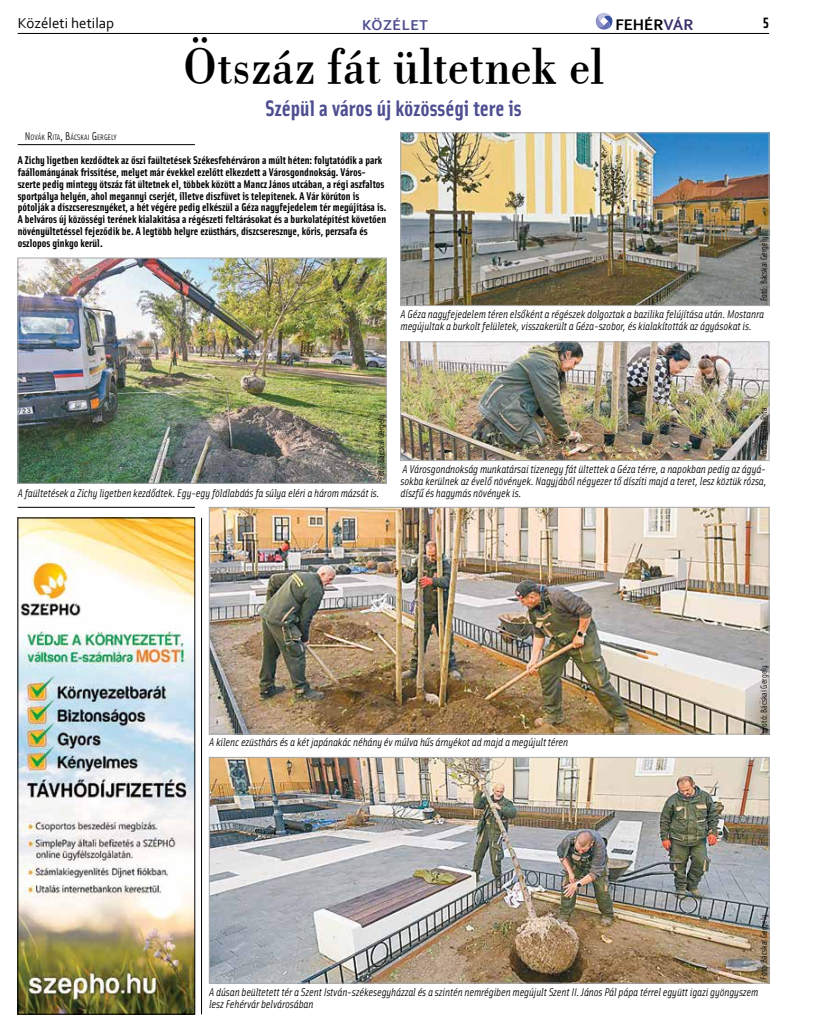
<style>
.page{position:relative;width:833px;height:1025px;background:#fff}
.page>*{position:absolute;margin:0;border:0;box-sizing:border-box;transform-origin:0 0}
.t1{font:52.5px "Bodoni PFL";color:#000;scale:.9 1}
.t2{font:700 22.5px "Solex";color:#4e4f91}
.t3{font:700 16.12px "Corbel";color:#000}
.t4{font:15px "Corbel";color:#000}
.t5{font:700 15px "Corbel";letter-spacing:.04em;color:#4e4f91}
.t6{font:700 15px "Solex";color:#000}
.t7{font:italic 11.25px/11.9px "Solex";letter-spacing:-.01em;color:#000}
.t8{font:700 11.25px/11.9px "Solex";color:#000}
.t9{font:8.75px "Solex";color:#000}
.t10{font:7.88px "Solex";color:#000}
.s1{color:#3c316c}
.s2{font-size:11.25px}
</style>
<div class="page">
<hr style="left:18px;top:33px;width:751px;height:1px;background:#000">
<svg style="left:595px;top:13px;width:17px;height:17px"></svg>
<hr style="left:18px;top:144px;width:177px;height:1px;background:#000">
<img style="left:20px;top:260px;width:364px;height:221px">
<div style="left:18px;top:258px;width:368px;height:225px;border:1px solid #a7a9ac"></div>
<img style="left:402px;top:135px;width:365px;height:168px">
<div style="left:400px;top:133px;width:369px;height:172px;border:1px solid #a7a9ac"></div>
<img style="left:402px;top:343px;width:365px;height:115px">
<div style="left:400px;top:341px;width:369px;height:119px;border:1px solid #a7a9ac"></div>
<img style="left:211px;top:509px;width:556px;height:222px">
<div style="left:209px;top:507px;width:560px;height:226px;border:1px solid #a7a9ac"></div>
<img style="left:211px;top:758px;width:556px;height:222px">
<div style="left:209px;top:756px;width:560px;height:226px;border:1px solid #a7a9ac"></div>
<img style="left:20px;top:519px;width:173px;height:492px">
<hr style="left:18px;top:507px;width:177px;height:1px;background:#000">
<hr style="left:201px;top:517px;width:1px;height:496px;background:#000">
<h3 class="t4" style="left:18px;top:13px;width:98px">Közéleti hetilap</h3>
<h3 class="t5" style="left:362px;top:15px;width:67px">Közélet</h3>
<h3 class="t3" style="left:615px;top:14px;width:80px">FEHÉR<span class="s1">VÁR</span></h3>
<h3 class="t6" style="left:762px;top:13px;width:8px">5</h3>
<h1 class="t1" style="left:183px;top:30px;width:469px">Ötszáz fát ültetnek el</h1>
<h2 class="t2" style="left:265px;top:94px;width:258px">Szépül a város új közösségi tere is</h2>
<p class="t10" style="left:25px;top:132px;width:93px"><span class="s2">N</span>OVÁK <span class="s2">R</span> ITA<span class="s2">, B</span>ÁCSKAI <span class="s2">G</span>ERGELY</p>
<p class="t8" style="left:18px;top:153px;width:370px">A Zichy ligetben kezdődtek az őszi faültetések Székesfehérváron a múlt héten: folytatódik a park faállományának frissítése, melyet már évekkel ezelőtt elkezdett a Városgondnokság. Város&shy;szerte pedig mintegy ötszáz fát ültetnek el, többek között a Mancz János utcában, a régi aszfaltos sportpálya helyén, ahol megannyi cserjét, illetve díszfüvet is telepítenek. A Vár körúton is pótolják a díszcseresznyéket, a hét végére pedig elkészül a Géza nagyfejedelem tér megújítása is.<br>A belváros új közösségi terének kialakítása a régészeti feltárásokat és a burkolatépítést követően növényültetéssel fejeződik be. A legtöbb helyre ezüsthárs, díszcseresznye, kőris, perzsafa és oszlopos ginkgo kerül.</p>
<p class="t9" style="left:758px;top:301px;width:67px;rotate:-90deg">Fotó: Bácskai Gergely</p>
<p class="t7" style="left:400px;top:308px;width:365px">A Géza nagyfejedelem téren elsőként a régészek dolgoztak a bazilika felújítása után. Mostanra megújultak a burkolt felületek, visszakerült a Géza-szobor, és kialakították az ágyásokat is.</p>
<p class="t9" style="left:375px;top:479px;width:67px;rotate:-90deg">Fotó: Bácskai Gergely</p>
<p class="t7" style="left:18px;top:486px;width:363px">A faültetések a Zichy ligetben kezdődtek. Egy-egy földlabdás fa súlya eléri a három mázsát is.</p>
<p class="t9" style="left:758px;top:457px;width:51px;rotate:-90deg">Fotó: Novák Rita</p>
<p class="t7" style="left:400px;top:462px;width:368px;text-align:justify">A Városgondnokság munkatársai tizenegy fát ültettek a Géza térre, a napokban pedig az ágyá&shy;sokba kerülnek az évelő növények. Nagyjából négyezer tő díszíti majd a teret, lesz köztük rózsa, díszfű és hagymás növények is.</p>
<p class="t9" style="left:758px;top:729px;width:67px;rotate:-90deg">Fotó: Bácskai Gergely</p>
<p class="t7" style="left:209px;top:735px;width:361px">A kilenc ezüsthárs és a két japánakác néhány év múlva hűs árnyékot ad majd a megújult téren</p>
<p class="t9" style="left:758px;top:979px;width:67px;rotate:-90deg">Fotó: Bácskai Gergely</p>
<p class="t7" style="left:209px;top:985px;width:551px">A dúsan beültetett tér a Szent István-székesegyházzal és a szintén nemrégiben megújult Szent II. János Pál pápa térrel együtt igazi gyöngyszem lesz Fehérvár belvárosában</p>
</div>
